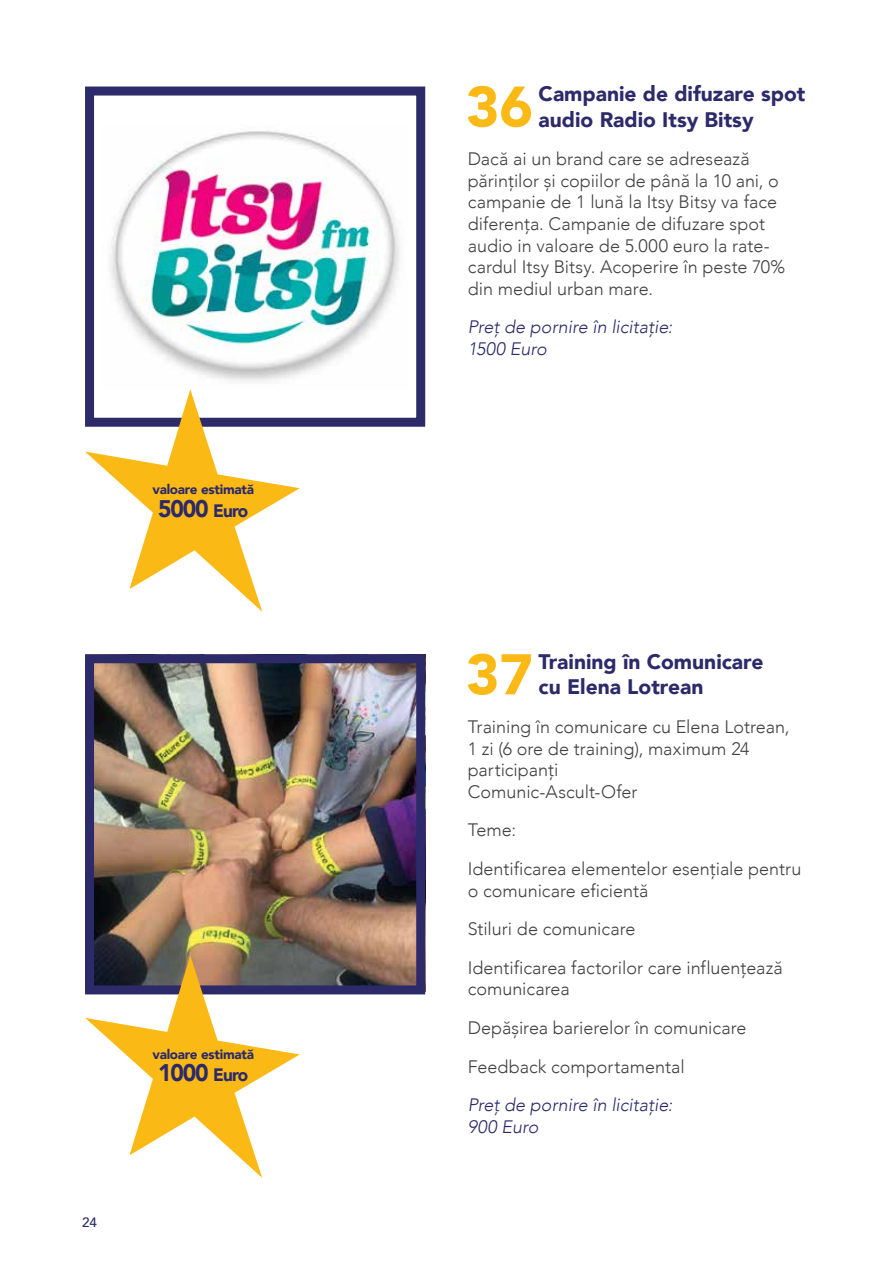
<style>
.page{position:relative;width:893px;height:1263px;background:#fff}
.page>*{position:absolute;margin:0;border:0;box-sizing:border-box;transform-origin:0 0}
.t1{font:900 56.55px "Avenir";color:#fab915}
.t2{font:900 24px "Avenir";letter-spacing:-.05em;color:#2d2a6a;scale:.95 1}
.t3{font:900 21px/25.2px "Avenir";color:#2d2a6a}
.t4{font:300 18px/21.6px "Avenir";color:#414042}
.t5{font:italic 300 18px/21.6px "Avenir";color:#2d2a6a}
.t6{font:900 13.5px "Avenir";letter-spacing:-.02em;color:#2d2a6a}
.t7{font:500 13.5px "Avenir";color:#2d2a6a}
.s1{font-size:18px}
</style>
<div class="page">
<img style="left:95px;top:664px;width:320px;height:320px">
<div style="left:85px;top:654px;width:340px;height:340px;border:9px solid #2d2a6a"></div>
<svg style="left:85px;top:955px;width:215px;height:223px"></svg>
<img style="left:110px;top:131px;width:290px;height:251px">
<div style="left:85px;top:87px;width:340px;height:340px;border:9px solid #2d2a6a"></div>
<svg style="left:85px;top:389px;width:215px;height:223px"></svg>
<p class="t6" style="left:153px;top:478px;width:103px">valoare estimată</p>
<h2 class="t2" style="left:158px;top:488px;width:96px">5000 <span class="s1">Euro</span></h2>
<p class="t7" style="left:82px;top:1211px;width:16px">24</p>
<p class="t6" style="left:153px;top:1042px;width:103px">valoare estimată</p>
<h2 class="t2" style="left:158px;top:1052px;width:96px">1000 <span class="s1">Euro</span></h2>
<h1 class="t1" style="left:466px;top:58px;width:69px">36</h1>
<p class="t3" style="left:539px;top:81px;width:268px">Campanie de difuzare spot audio Radio Itsy Bitsy</p>
<p class="t4" style="left:468px;top:148px;width:319px">Dacă ai un brand care se adresează părinților și copiilor de până la 10 ani, o campanie de 1 lună la Itsy Bitsy va face diferența. Campanie de difuzare spot audio in valoare de 5.000 euro la rate&shy;cardul Itsy Bitsy. Acoperire în peste 70% din mediul urban mare.</p>
<p class="t5" style="left:468px;top:316px;width:206px">Preț de pornire în licitație:<br>1500 Euro</p>
<h1 class="t1" style="left:466px;top:626px;width:69px">37</h1>
<p class="t3" style="left:539px;top:649px;width:226px">Training în Comunicare cu Elena Lotrean</p>
<p class="t4" style="left:468px;top:716px;width:323px">Training în comunicare cu Elena Lotrean,<br>1 zi (6 ore de training), maximum 24 participanți<br>Comunic-Ascult-Ofer</p>
<p class="t4" style="left:468px;top:811px;width:335px;line-height:38.5px">Teme:<br>Identificarea elementelor esențiale pentru</p>
<p class="t4" style="left:468px;top:871px;width:317px;line-height:38.5px">o comunicare eficientă<br>Stiluri de comunicare<br>Identificarea factorilor care influențează</p>
<p class="t4" style="left:468px;top:970px;width:280px;line-height:38.5px">comunicarea<br>Depășirea barierelor în comunicare<br>Feedback comportamental</p>
<p class="t5" style="left:468px;top:1094px;width:206px">Preț de pornire în licitație:<br>900 Euro</p>
</div>
